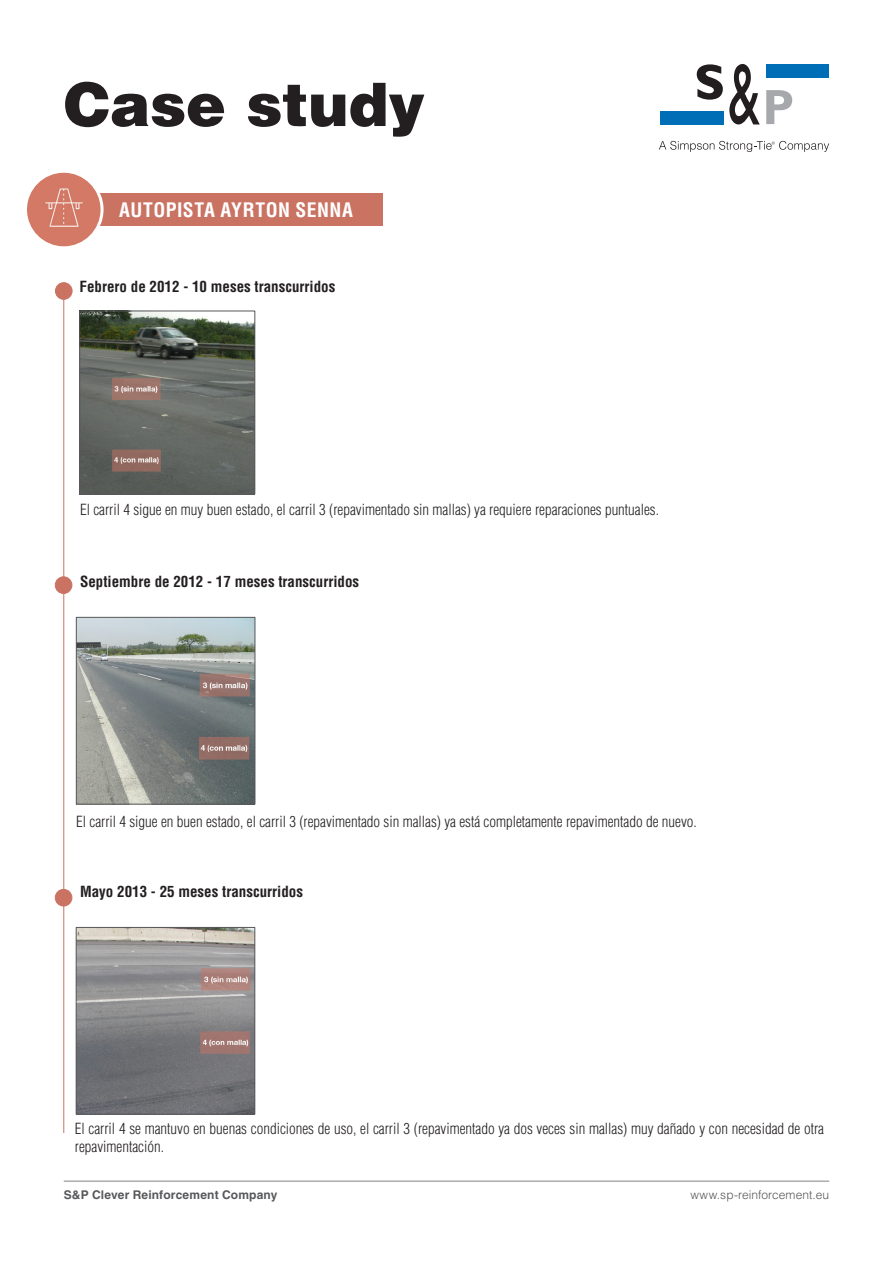
<style>
.page{position:relative;width:893px;height:1263px;background:#fff}
.page>*{position:absolute;margin:0;border:0;box-sizing:border-box;transform-origin:0 0}
.t1{font:900 60px "Helvetica LT Std";letter-spacing:-.005em;color:#231f20}
.PRODUCT_NAME{font:700 condensed 19.5px "Helvetica LT Std";letter-spacing:.025em;color:#fff}
.t2{font:300 condensed 15px/18px "Helvetica LT Std";color:#231f20}
.t3{font:700 condensed 15px "Helvetica LT Std";color:#231f20}
.t4{font:700 12px "Helvetica LT Std";letter-spacing:.015em;color:#57585a}
.t5{font:300 12px "Helvetica LT Std";letter-spacing:.005em;color:#57585a}
</style>
<div class="page">
<hr style="left:64px;top:1181px;width:765px;height:1px;background:#808285">
<div style="left:660px;top:111px;width:63px;height:13px;background:#006eb6"></div>
<div style="left:766px;top:64px;width:63px;height:13px;background:#006eb6"></div>
<svg style="left:697px;top:64px;width:26px;height:36px"></svg>
<svg style="left:729px;top:64px;width:31px;height:60px"></svg>
<svg style="left:766px;top:90px;width:26px;height:34px"></svg>
<svg style="left:659px;top:141px;width:170px;height:11px"></svg>
<div style="left:75px;top:193px;width:307px;height:33px;background:#ca7363"></div>
<img style="left:26px;top:171px;width:76px;height:77px;border-radius:38px">
<div style="left:24px;top:170px;width:80px;height:79px;border:3px solid #fff;border-radius:50%"></div>
<hr style="left:64px;top:291px;width:1px;height:842px;background:#ca7363">
<div style="left:55px;top:283px;width:17px;height:16px;background:#ca7363;border-radius:50%"></div>
<div style="left:55px;top:282px;width:17px;height:17px;border:1px solid #ca7363;border-radius:50%"></div>
<div style="left:55px;top:577px;width:17px;height:16px;background:#ca7363;border-radius:50%"></div>
<div style="left:55px;top:577px;width:17px;height:17px;border:1px solid #ca7363;border-radius:50%"></div>
<div style="left:55px;top:889px;width:17px;height:17px;background:#ca7363;border-radius:50%"></div>
<div style="left:55px;top:889px;width:17px;height:17px;border:1px solid #ca7363;border-radius:50%"></div>
<img style="left:82px;top:313px;width:171px;height:179px">
<div style="left:80px;top:311px;width:175px;height:183px;border:1px solid #57585a"></div>
<img style="left:78px;top:619px;width:175px;height:183px">
<div style="left:76px;top:617px;width:179px;height:187px;border:1px solid #57585a"></div>
<img style="left:78px;top:929px;width:175px;height:183px">
<div style="left:76px;top:927px;width:179px;height:187px;border:1px solid #57585a"></div>
<h1 class="t1" style="left:64px;top:65px;width:363px">Case study</h1>
<p class="PRODUCT_NAME" style="left:119px;top:197px;width:235px">AUTOPISTA AYRTON SENNA</p>
<p class="t3" style="left:80px;top:277px;width:257px">Febrero de 2012 - 10 meses transcurridos</p>
<p class="t2" style="left:80px;top:500px;width:580px">El carril 4 sigue en muy buen estado, el carril 3 (repavimentado sin mallas) ya requiere reparaciones puntuales.</p>
<p class="t3" style="left:80px;top:572px;width:281px">Septiembre de 2012 - 17 meses transcurridos</p>
<p class="t2" style="left:76px;top:812px;width:622px">El carril 4 sigue en buen estado, el carril 3 (repavimentado sin mallas) ya está completamente repavimentado de nuevo.</p>
<p class="t3" style="left:80px;top:882px;width:224px">Mayo 2013 - 25 meses transcurridos</p>
<p class="t2" style="left:75px;top:1119px;width:751px">El carril 4 se mantuvo en buenas condiciones de uso, el carril 3 (repavimentado ya dos veces sin mallas) muy dañado y con necesidad de otra repavimentación.</p>
<p class="t4" style="left:64px;top:1188px;width:215px">S&amp;P Clever Reinforcement Company</p>
<p class="t5" style="left:690px;top:1188px;width:140px">www.sp-reinforcement.eu</p>
</div>
